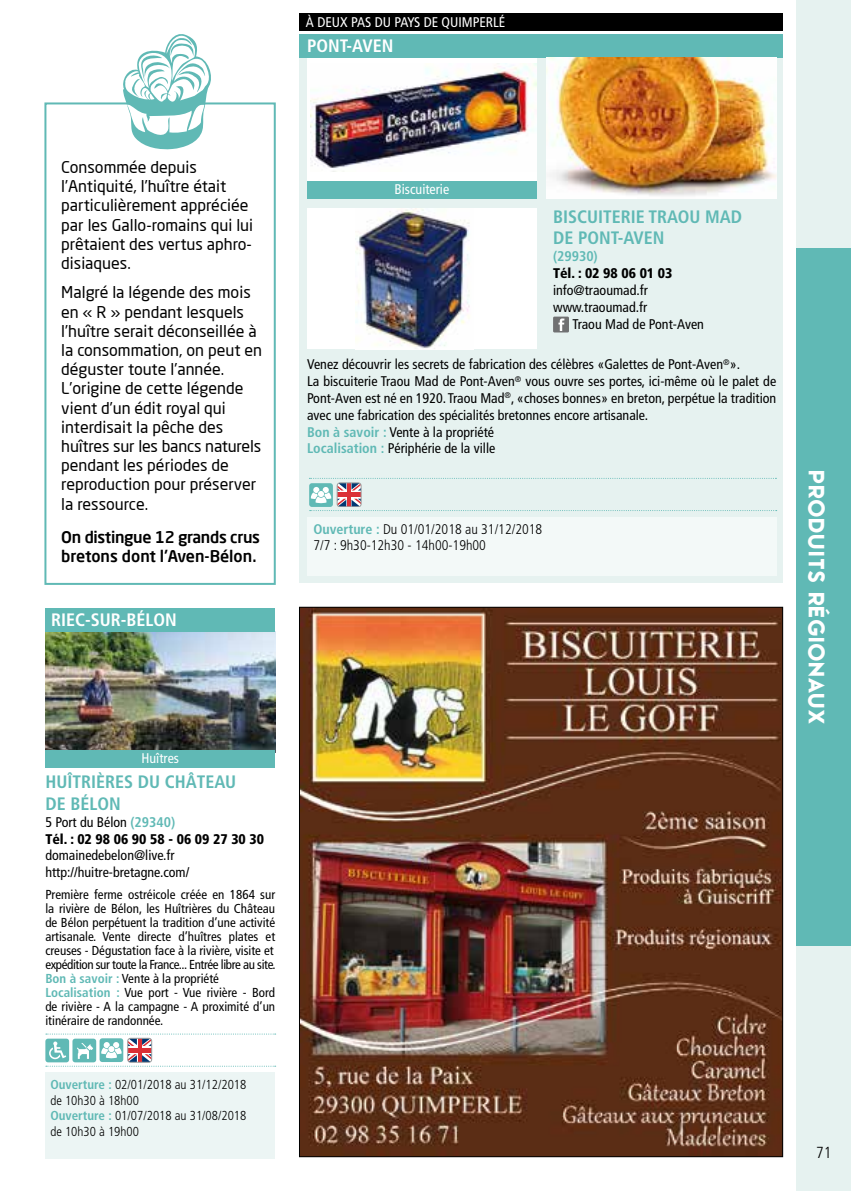
<style>
.page{position:relative;width:851px;height:1191px;background:#fff}
.page>*{position:absolute;margin:0;border:0;box-sizing:border-box;transform-origin:0 0}
.t1{font:900 22px "Zeronero";letter-spacing:.03em;color:#fff}
.t2{font:700 condensed 18px/21.6px "Frutiger";color:#60b9b5}
.t3{font:700 condensed 18px "Frutiger";color:#fff}
.t4{font:16px/19.2px "Neo Sans Pro";color:#000}
.t5{font:500 16px/19.2px "Neo Sans Pro";letter-spacing:-.02em;color:#000}
.t6{font:300 condensed 16px "Frutiger";color:#000}
.t7{font:condensed 14px/16.8px "Frutiger";color:#000}
.t8{font:300 condensed 14px/16.8px "Frutiger";color:#000}
.t9{font:900 condensed 14px/16.8px "Frutiger";color:#000}
.t10{font:condensed 14px "Frutiger";color:#fff}
.t11{font:700 condensed 14px "Frutiger";color:#60b9b5}
.t12{font:condensed 13px/14px "Frutiger";color:#000}
.t13{font:300 condensed 13px/15.6px "Frutiger";color:#000}
.s1{font-weight:700;color:#60b9b5}
.s2{font-weight:400}
</style>
<div class="page">
<div style="left:796px;top:0;width:54px;height:1191px;background:#e6f2f0"></div>
<div style="left:796px;top:248px;width:54px;height:698px;background:#60b9b5"></div>
<div style="left:299px;top:39px;width:483px;height:544px;background:#e6f2f0"></div>
<div style="left:307px;top:517px;width:469px;height:58px;background:#f3f9f8"></div>
<div style="left:299px;top:34px;width:483px;height:24px;background:#60b9b5"></div>
<div style="left:307px;top:58px;width:229px;height:140px;background:#fff"></div>
<img style="left:310px;top:63px;width:226px;height:105px">
<div style="left:307px;top:208px;width:229px;height:141px;background:#fff"></div>
<img style="left:355px;top:208px;width:115px;height:141px">
<img style="left:546px;top:58px;width:230px;height:140px">
<div style="left:553px;top:316px;width:16px;height:16px;background:#707172"></div>
<svg style="left:558px;top:318px;width:6px;height:13px"></svg>
<img style="left:45px;top:631px;width:230px;height:118px">
<div style="left:45px;top:749px;width:230px;height:18px;background:#60b9b5"></div>
<div style="left:45px;top:608px;width:230px;height:23px;background:#60b9b5"></div>
<div style="left:45px;top:1072px;width:230px;height:86px;background:#ecf5f4"></div>
<svg style="left:45px;top:1038px;width:24px;height:24px"></svg>
<div style="left:44px;top:102px;width:232px;height:483px;border:2px solid #60b9b5"></div>
<div style="left:307px;top:181px;width:229px;height:18px;background:#60b9b5"></div>
<div style="left:299px;top:13px;width:483px;height:18px;background:#000"></div>
<img style="left:301px;top:609px;width:479px;height:546px">
<svg style="left:120px;top:34px;width:94px;height:116px"></svg>
<svg style="left:309px;top:478px;width:467px;height:33px"></svg>
<svg style="left:46px;top:1033px;width:230px;height:33px"></svg>
<p class="t10" style="left:306px;top:14px;width:201px">À DEUX PAS DU PAYS DE QUIMPERLÉ</p>
<p class="t3" style="left:307px;top:35px;width:88px">PONT-AVEN</p>
<p class="t4" style="left:61px;top:157px;width:193px">Consommée depuis l’Antiquité, l’huître était particulièrement appréciée par les Gallo-romains qui lui prêtaient des vertus aphro&shy;disiaques.</p>
<p class="t4" style="left:61px;top:282px;width:202px">Malgré la légende des mois en « R » pendant lesquels l’huître serait déconseillée à la consommation, on peut en déguster toute l’année.<br>L’origine de cette légende vient d’un édit royal qui interdisait la pêche des huîtres sur les bancs naturels pendant les périodes de reproduction pour préserver la ressource.</p>
<p class="t5" style="left:61px;top:527px;width:200px">On distingue 12 grands crus bretons dont l’Aven-Bélon.</p>
<p class="t3" style="left:51px;top:609px;width:127px">RIEC-SUR-BÉLON</p>
<p class="t10" style="left:394px;top:181px;width:56px">Biscuiterie</p>
<p class="t2" style="left:553px;top:206px;width:190px">BISCUITERIE TRAOU MAD<br>DE PONT-AVEN</p>
<p class="t11" style="left:553px;top:248px;width:46px">(29930)</p>
<p class="t9" style="left:553px;top:265px;width:121px">Tél. : 02 98 06 01 03</p>
<p class="t7" style="left:553px;top:282px;width:96px">info@traoumad.fr</p>
<p class="t7" style="left:553px;top:298px;width:96px">www.traoumad.fr</p>
<p class="t7" style="left:572px;top:315px;width:133px">Traou Mad de Pont-Aven</p>
<p class="t7" style="left:307px;top:356px;width:470px">Venez découvrir les secrets de fabrication des célèbres «Galettes de Pont-Aven<sup>®</sup>».<br>La biscuiterie Traou Mad de Pont-Aven<sup>®</sup> vous ouvre ses portes, ici-même où le palet de Pont-Aven est né en 1920. Traou Mad<sup>®</sup>, «choses bonnes» en breton, perpétue la tradition avec une fabrication des spécialités bretonnes encore artisanale.<br><span class="s1">Bon à savoir :</span> Vente à la propriété<br><span class="s1">Localisation :</span> Périphérie de la ville</p>
<p class="t8" style="left:313px;top:520px;width:230px"><span class="s1">Ouverture :</span> Du 01/01/2018 au 31/12/2018<br>7/7 : 9h30-12h30 - 14h00-19h00</p>
<p class="t10" style="left:141px;top:750px;width:39px">Huîtres</p>
<p class="t2" style="left:45px;top:771px;width:192px">HUÎTRIÈRES DU CHÂTEAU<br>DE BÉLON</p>
<p class="t9" style="left:45px;top:813px;width:220px"><span class="s2">5 Port du Bélon</span> <span class="s1">(29340)<br></span>Tél. : 02 98 06 90 58 - 06 09 27 30 30</p>
<p class="t7" style="left:45px;top:847px;width:145px">domainedebelon@live.fr http://huitre-bretagne.com/</p>
<p class="t12" style="left:45px;top:888px;width:232px">Première ferme ostréicole créée en 1864 sur la rivière de Bélon, les Huîtrières du Château de Bélon perpétuent la tradition d’une activité artisanale. Vente directe d’huîtres plates et creuses - Dégustation face à la rivière, visite et expédition sur toute la France... Entrée libre au site.<br><span class="s1">Bon à savoir :</span> Vente à la propriété <span class="s1">Localisation :</span> Vue port - Vue rivière - Bord de rivière - A la campagne - A proximité d’un itinéraire de randonnée.</p>
<p class="t13" style="left:50px;top:1077px;width:197px"><span class="s1">Ouverture :</span> 02/01/2018 au 31/12/2018 de 10h30 à 18h00<br><span class="s1">Ouverture :</span> 01/07/2018 au 31/08/2018 de 10h30 à 19h00</p>
<h1 class="t1" style="left:830px;top:470px;width:256px;rotate:90deg">PRODUITS RÉGIONAUX</h1>
<p class="t6" style="left:816px;top:1143px;width:17px">71</p>
</div>
